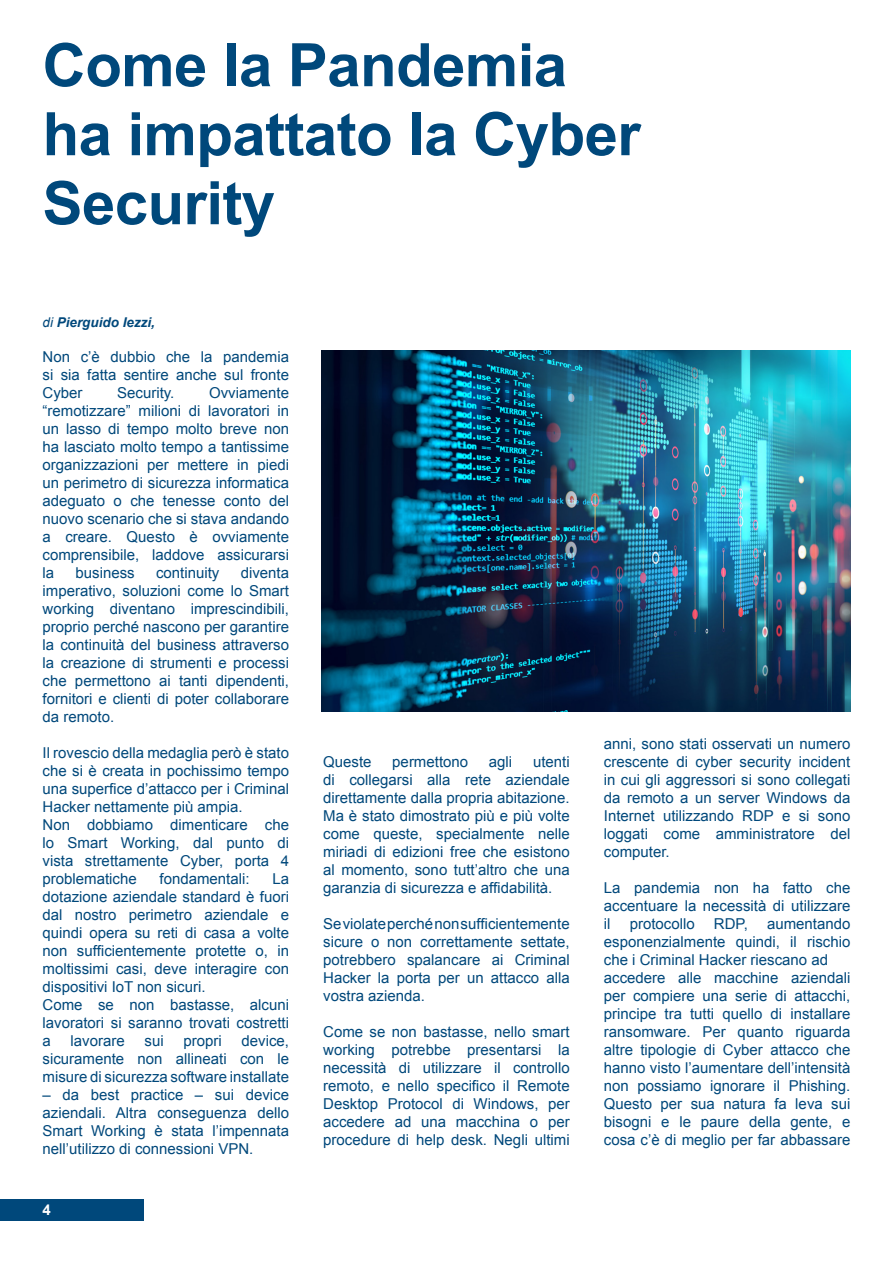
<style>
.page{position:relative;width:893px;height:1263px;background:#fff}
.page>*{position:absolute;margin:0;border:0;box-sizing:border-box;transform-origin:0 0}
.t1{font:700 60px "Arial";letter-spacing:-.01em;color:#00487b}
.t2{font:15px/18px "Arial";color:#00487b;text-align:justify}
.t3{font:700 15px "Arial";color:#fff}
.t4{font:italic 700 13.5px "Arial";color:#00487b}
.s1{font-weight:400}
</style>
<div class="page">
<div style="left:0;top:1199px;width:143px;height:21px;background:#00487b"></div>
<img style="left:322px;top:351px;width:528px;height:361px">
<p class="t1" style="left:43px;top:26px;width:526px">Come la Pandemia</p>
<p class="t1" style="left:43px;top:95px;width:600px">ha impattato la Cyber</p>
<p class="t1" style="left:43px;top:164px;width:234px">Security</p>
<p class="t4" style="left:43px;top:314px;width:114px"><span class="s1">di</span> Pierguido Iezzi,</p>
<p class="t2" style="left:43px;top:348px;width:248px">Non c’è dubbio che la pandemia si sia fatta sentire anche sul fronte Cyber</p>
<p class="t2" style="left:43px;top:384px;width:248px;text-indent:167px">Ovviamente “remotizzare” milioni di lavoratori in un lasso di tempo molto breve non ha lasciato molto tempo a tantissime organizzazioni per mettere in piedi un perimetro di sicurezza informatica adeguato o che tenesse conto del nuovo scenario che si stava andando a creare. Questo è ovviamente comprensibile, laddove assicurarsi la</p>
<p class="t2" style="left:117px;top:384px;width:59px">Security.</p>
<p class="t2" style="left:43px;top:564px;width:248px;text-indent:198px">diventa imperativo, soluzioni come lo Smart working diventano imprescindibili, proprio perché nascono per garantire la continuità del business attraverso la creazione di strumenti e processi che permettono ai tanti dipendenti, fornitori e clienti di poter collaborare da remoto.</p>
<p class="t2" style="left:43px;top:744px;width:248px">Il rovescio della medaglia però è stato che si è creata in pochissimo tempo una superfice d’attacco per i Criminal Hacker nettamente più ampia.</p>
<p class="t2" style="left:43px;top:816px;width:248px">Non dobbiamo dimenticare che lo Smart Working, dal punto di vista strettamente Cyber, porta 4 problematiche</p>
<p class="t2" style="left:76px;top:564px;width:61px">business</p>
<p class="t2" style="left:156px;top:564px;width:65px">continuity</p>
<p class="t2" style="left:160px;top:870px;width:92px">fondamentali:</p>
<p class="t2" style="left:43px;top:870px;width:248px;text-indent:230px">La dotazione aziendale standard è fuori dal nostro perimetro aziendale e quindi opera su reti di casa a volte non sufficientemente protette o, in moltissimi casi, deve interagire con dispositivi IoT non sicuri.</p>
<p class="t2" style="left:43px;top:996px;width:248px">Come se non bastasse, alcuni lavoratori si saranno trovati costretti a</p>
<p class="t2" style="left:43px;top:1032px;width:248px;text-indent:199px">device, sicuramente non allineati con le misure di sicurezza software installate</p>
<p class="t2" style="left:43px;top:1086px;width:248px">– da best practice – sui device aziendali. Altra conseguenza dello Smart Working è stata l’impennata nell’utilizzo di connessioni VPN.</p>
<p class="t2" style="left:71px;top:1032px;width:56px">lavorare</p>
<p class="t2" style="left:145px;top:1032px;width:21px">sui</p>
<p class="t2" style="left:183px;top:1032px;width:40px">propri</p>
<p class="t3" style="left:43px;top:1200px;width:10px">4</p>
<p class="t2" style="left:323px;top:753px;width:50px">Queste</p>
<p class="t2" style="left:392px;top:753px;width:77px">permettono</p>
<p class="t2" style="left:489px;top:753px;width:25px">agli</p>
<p class="t2" style="left:323px;top:753px;width:248px;text-indent:210px">utenti di collegarsi alla rete aziendale direttamente dalla propria abitazione.</p>
<p class="t2" style="left:323px;top:807px;width:248px">Ma è stato dimostrato più e più volte come queste, specialmente nelle miriadi di edizioni free che esistono al momento, sono tutt’altro che una garanzia di sicurezza e affidabilità.</p>
<p class="t2" style="left:323px;top:915px;width:248px">Se violate perché non sufficientemente sicure o non correttamente settate, potrebbero spalancare ai Criminal Hacker la porta per un attacco alla vostra azienda.</p>
<p class="t2" style="left:323px;top:1023px;width:248px">Come se non bastasse, nello smart working potrebbe presentarsi la necessità di utilizzare il controllo remoto, e nello specifico il Remote Desktop Protocol di Windows, per accedere ad una macchina o per procedure di help desk. Negli ultimi</p>
<p class="t2" style="left:604px;top:735px;width:248px">anni, sono stati osservati un numero crescente di cyber security incident in cui gli aggressori si sono collegati da remoto a un server Windows da Internet utilizzando RDP e si sono loggati come amministratore del computer.</p>
<p class="t2" style="left:604px;top:879px;width:248px">La pandemia non ha fatto che accentuare la necessità di utilizzare il</p>
<p class="t2" style="left:604px;top:915px;width:248px;text-indent:163px">aumentando esponenzialmente quindi, il rischio che i Criminal Hacker riescano ad</p>
<p class="t2" style="left:604px;top:969px;width:248px">accedere alle macchine aziendali per compiere una serie di attacchi, principe tra tutti quello di installare ransomware. Per quanto riguarda altre tipologie di Cyber attacco che hanno visto l’aumentare dell’intensità non possiamo ignorare il Phishing.<br>Questo per sua natura fa leva sui bisogni e le paure della gente, e cosa c’è di meglio per far abbassare</p>
<p class="t2" style="left:630px;top:915px;width:67px">protocollo</p>
<p class="t2" style="left:714px;top:915px;width:35px">RDP,</p>
</div>
